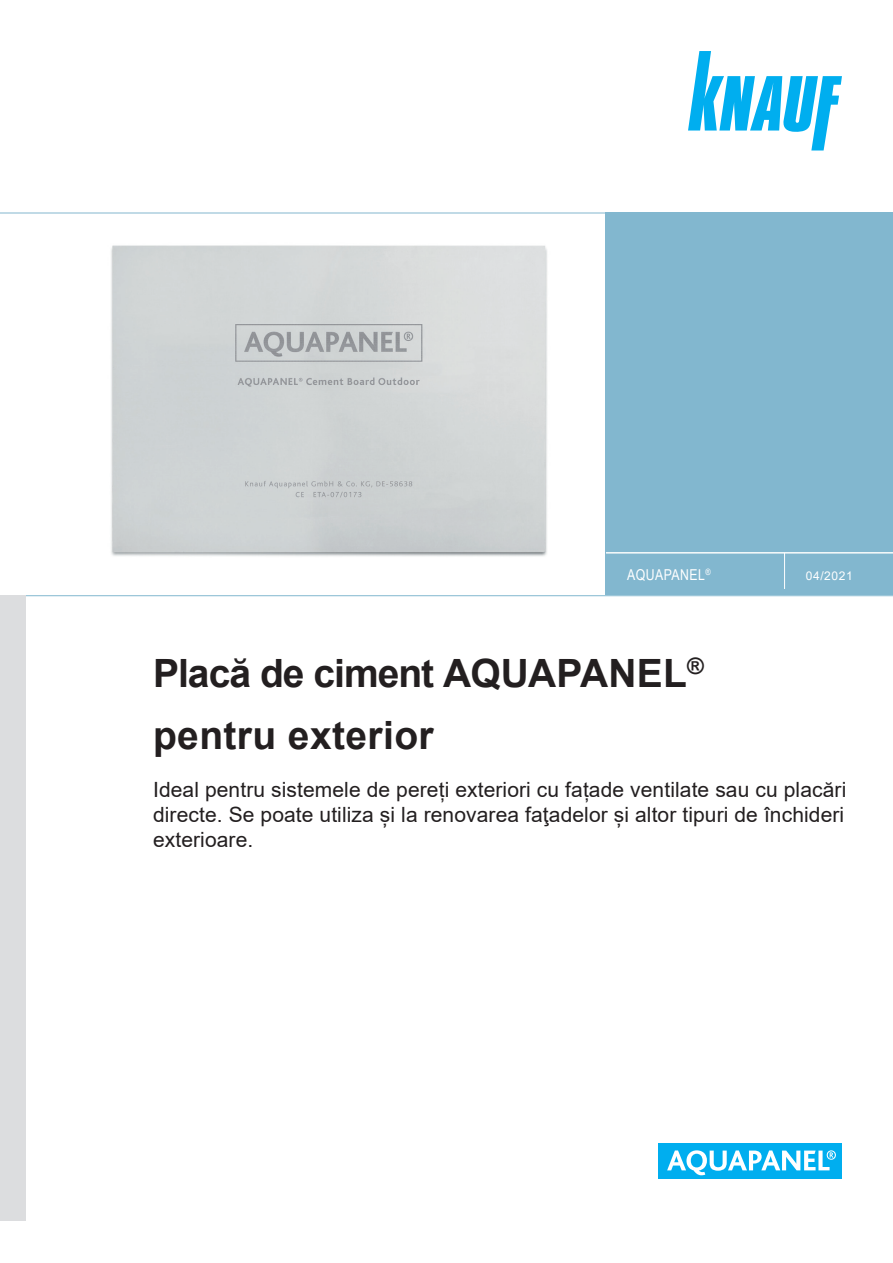
<style>
.page{position:relative;width:893px;height:1263px;background:#fff}
.page>*{position:absolute;margin:0;border:0;box-sizing:border-box;transform-origin:0 0}
.t1{font:700 39px/62.1px "Arial";letter-spacing:.01em;color:#231f20}
.t2{font:21px/25.2px "Arial";letter-spacing:.005em;color:#231f20;text-align:justify}
.t3{font:15px "Arial Narrow";letter-spacing:.03em;color:#fff}
.t4{font:12px "Arial";letter-spacing:.05em;color:#fff}
.s1{font-style:inherit}
</style>
<div class="page">
<svg style="left:688px;top:51px;width:154px;height:99px"></svg>
<div style="left:606px;top:213px;width:287px;height:382px;background:#82b7cf"></div>
<hr style="left:606px;top:552px;width:287px;height:1px;background:#fff">
<hr style="left:784px;top:553px;width:1px;height:36px;background:#fff">
<hr style="left:0;top:213px;width:893px;height:1px;background:#82b7cf">
<hr style="left:0;top:595px;width:893px;height:1px;background:#82b7cf">
<div style="left:658px;top:1143px;width:184px;height:35px;background:#00aeef"></div>
<svg style="left:667px;top:1150px;width:169px;height:25px"></svg>
<div style="left:0;top:595px;width:26px;height:625px;background:#dcdddf"></div>
<img style="left:111px;top:245px;width:436px;height:312px">
<p class="t3" style="left:627px;top:563px;width:85px">AQUAPANEL<sup>®</sup></p>
<p class="t4" style="left:806px;top:567px;width:48px">04/2021</p>
<h1 class="t1" style="left:153px;top:642px;width:552px"><span class="s1">Placă de ciment</span> AQUAPANEL<sup>® </sup>pentru exterior</h1>
<p class="t2" style="left:153px;top:776px;width:695px">Ideal pentru sistemele de pereți exteriori cu fațade ventilate sau cu placări directe. Se poate utiliza și la renovarea faţadelor și altor tipuri de închideri exterioare.</p>
</div>
